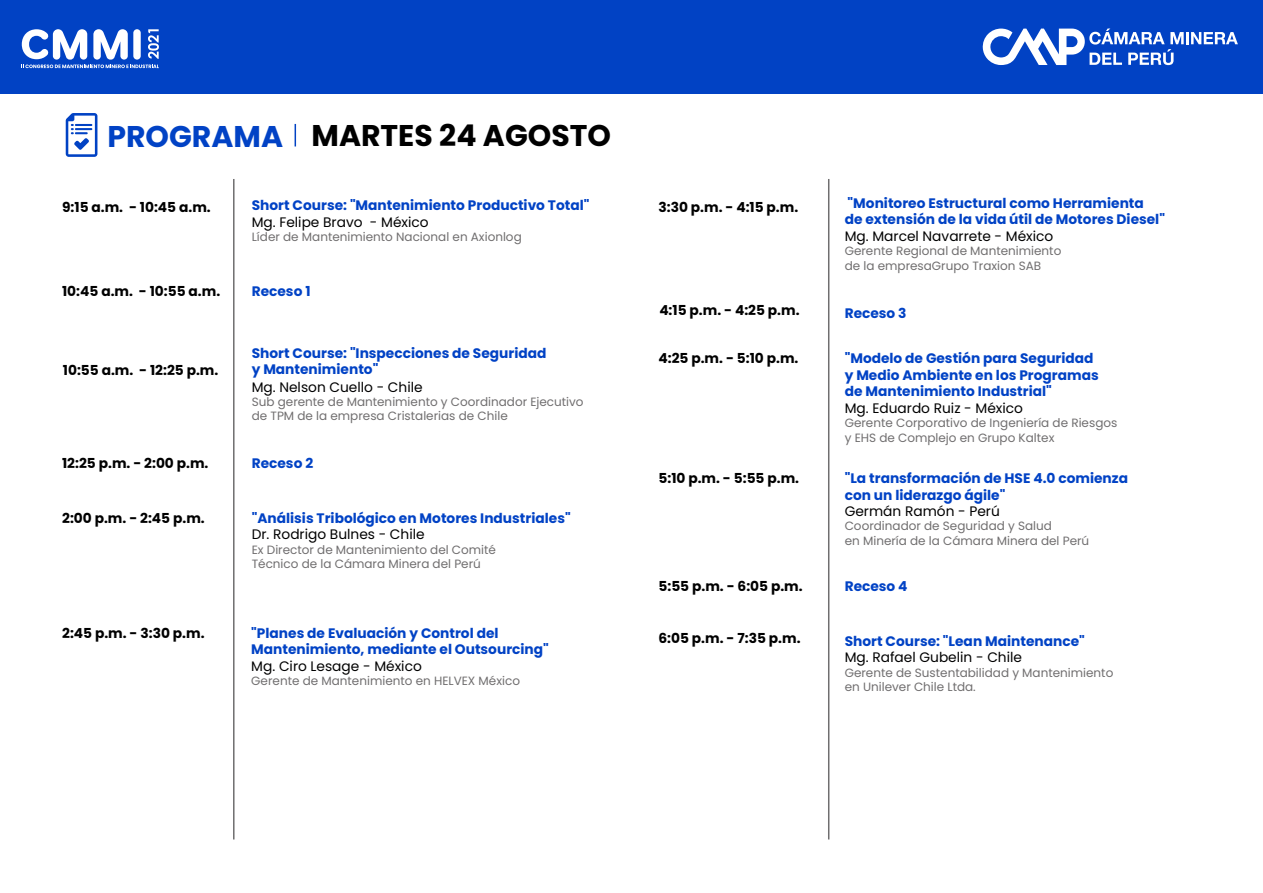
<style>
.page{position:relative;width:1263px;height:893px;background:#fff}
.page>*{position:absolute;margin:0;border:0;box-sizing:border-box;transform-origin:0 0}
.t1{font:700 30px "Poppins";color:#000}
.t2{font:700 13.8px/16.5px "Poppins";color:#0142c5}
.t3{font:700 13.8px "Poppins";color:#000}
.t4{font:13.8px "Poppins";color:#000}
.t5{font:12px/14.4px "Poppins";color:#706e6f}
.s1{color:#0142c5}
</style>
<div class="page">
<div style="left:0;top:0;width:1263px;height:94px;background:#0142c4"></div>
<svg style="left:982px;top:29px;width:256px;height:36px"></svg>
<svg style="left:21px;top:29px;width:138px;height:39px"></svg>
<svg style="left:295px;top:124px;width:1px;height:22px"></svg>
<hr style="left:233px;top:179px;width:2px;height:660px;background:#6f6e6f">
<hr style="left:828px;top:179px;width:1px;height:660px;background:#6f6e6f">
<svg style="left:66px;top:113px;width:31px;height:44px"></svg>
<h1 class="t1" style="left:107px;top:118px;width:505px"><span class="s1">PROGRAMA</span> MARTES 24 AGOSTO</h1>
<p class="t3" style="left:62px;top:199px;width:150px">9:15 a.m. - 10:45 a.m.</p>
<p class="t2" style="left:252px;top:197px;width:339px">Short Course: "Mantenimiento Productivo Total"</p>
<p class="t4" style="left:252px;top:214px;width:178px">Mg. Felipe Bravo - México</p>
<p class="t5" style="left:252px;top:230px;width:271px">Líder de Mantenimiento Nacional en Axionlog</p>
<p class="t3" style="left:62px;top:284px;width:160px">10:45 a.m. - 10:55 a.m.</p>
<p class="t2" style="left:252px;top:283px;width:60px">Receso 1</p>
<p class="t3" style="left:63px;top:362px;width:157px">10:55 a.m. - 12:25 p.m.</p>
<p class="t2" style="left:252px;top:345px;width:296px">Short Course: "Inspecciones de Seguridad y Mantenimiento"</p>
<p class="t4" style="left:252px;top:379px;width:172px">Mg. Nelson Cuello - Chile</p>
<p class="t5" style="left:252px;top:395px;width:333px">Sub gerente de Mantenimiento y Coordinador Ejecutivo de TPM de la empresa Cristalerias de Chile</p>
<p class="t3" style="left:62px;top:455px;width:148px">12:25 p.m. - 2:00 p.m.</p>
<p class="t2" style="left:252px;top:455px;width:63px">Receso 2</p>
<p class="t3" style="left:62px;top:510px;width:144px">2:00 p.m. - 2:45 p.m.</p>
<p class="t2" style="left:252px;top:510px;width:320px">"Análisis Tribológico en Motores Industriales"</p>
<p class="t4" style="left:252px;top:527px;width:174px">Dr. Rodrigo Bulnes - Chile</p>
<p class="t5" style="left:252px;top:542px;width:246px">Ex Director de Mantenimiento del Comité<br>Técnico de la Cámara Minera del Perú</p>
<p class="t3" style="left:62px;top:625px;width:144px">2:45 p.m. - 3:30 p.m.</p>
<p class="t2" style="left:251px;top:625px;width:299px">"Planes de Evaluación y Control del<br>Mantenimiento, mediante el Outsourcing"</p>
<p class="t4" style="left:251px;top:658px;width:172px">Mg. Ciro Lesage - México</p>
<p class="t5" style="left:251px;top:674px;width:270px">Gerente de Mantenimiento en HELVEX México</p>
<p class="t3" style="left:658px;top:199px;width:141px">3:30 p.m. - 4:15 p.m.</p>
<p class="t2" style="left:845px;top:195px;width:322px">"Monitoreo Estructural como Herramienta<br>de extensión de la vida útil de Motores Diesel"</p>
<p class="t4" style="left:845px;top:228px;width:210px">Mg. Marcel Navarrete - México</p>
<p class="t5" style="left:845px;top:244px;width:218px">Gerente Regional de Mantenimiento de la empresaGrupo Traxion SAB</p>
<p class="t3" style="left:659px;top:302px;width:142px">4:15 p.m. - 4:25 p.m.</p>
<p class="t2" style="left:845px;top:305px;width:63px">Receso 3</p>
<p class="t3" style="left:658px;top:350px;width:141px">4:25 p.m. - 5:10 p.m.</p>
<p class="t2" style="left:845px;top:350px;width:256px">"Modelo de Gestión para Seguridad y Medio Ambiente en los Programas de Mantenimiento Industrial"</p>
<p class="t4" style="left:845px;top:400px;width:180px">Mg. Eduardo Ruiz - México</p>
<p class="t5" style="left:845px;top:416px;width:274px">Gerente Corporativo de Ingeniería de Riesgos y EHS de Complejo en Grupo Kaltex</p>
<p class="t3" style="left:658px;top:470px;width:142px">5:10 p.m. - 5:55 p.m.</p>
<p class="t2" style="left:845px;top:470px;width:285px">"La transformación de HSE 4.0 comienza con un liderazgo ágile"</p>
<p class="t4" style="left:845px;top:503px;width:157px">Germán Ramón - Perú</p>
<p class="t5" style="left:845px;top:519px;width:246px">Coordinador de Seguridad y Salud<br>en Minería de la Cámara Minera del Perú</p>
<p class="t3" style="left:658px;top:578px;width:146px">5:55 p.m. - 6:05 p.m.</p>
<p class="t2" style="left:845px;top:578px;width:64px">Receso 4</p>
<p class="t3" style="left:658px;top:630px;width:144px">6:05 p.m. - 7:35 p.m.</p>
<p class="t2" style="left:845px;top:633px;width:242px">Short Course: "Lean Maintenance"</p>
<p class="t4" style="left:845px;top:649px;width:179px">Mg. Rafael Gubelin - Chile</p>
<p class="t5" style="left:845px;top:665px;width:270px">Gerente de Sustentabilidad y Mantenimiento en Unilever Chile Ltda.</p>
</div>
